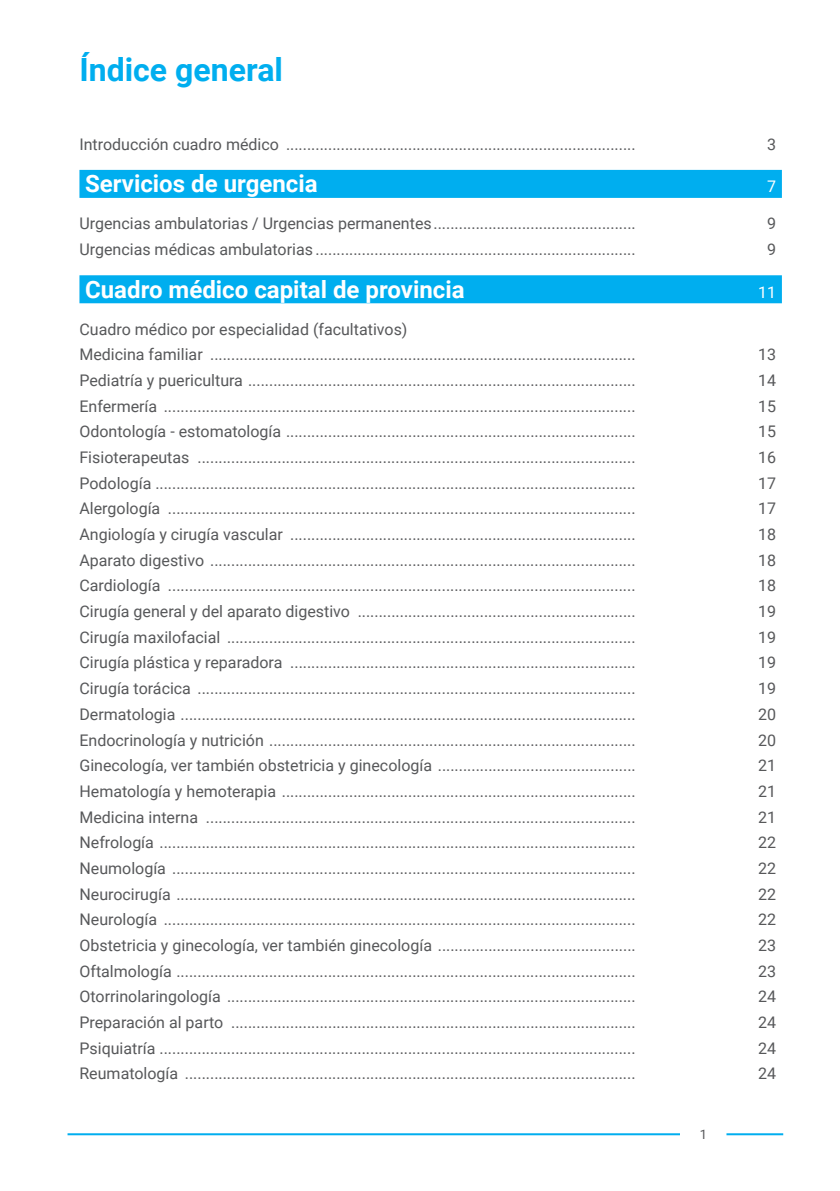
<style>
.page{position:relative;width:840px;height:1191px;background:#fff}
.page>*{position:absolute;margin:0;border:0;box-sizing:border-box;transform-origin:0 0}
.t1{font:700 32px "Roboto";color:#00aeef}
.Indice_-_resaltado{font:700 24px "Roboto";color:#fff}
.Indice_-_general{font:16px "Roboto";color:#57585a}
.Indice_-_resaltado-2{font:16px "Roboto";color:#fff}
.t2{font:13px "Roboto";color:#57585a}
</style>
<div class="page">
<hr style="left:67px;top:1133px;width:613px;height:2px;background:#00aeef">
<hr style="left:726px;top:1133px;width:56px;height:2px;background:#00aeef">
<div style="left:79px;top:170px;width:702px;height:28px;background:#00aeef"></div>
<div style="left:79px;top:275px;width:702px;height:28px;background:#00aeef"></div>
<h1 class="t1" style="left:79px;top:47px;width:205px">Índice general</h1>
<p class="Indice_-_general" style="left:79px;top:133px;width:557px">Introducción cuadro médico ...................................................................................</p>
<p class="Indice_-_general" style="left:766px;top:133px;width:10px">3</p>
<p class="Indice_-_resaltado" style="left:85px;top:167px;width:234px">Servicios de urgencia</p>
<p class="Indice_-_resaltado-2" style="left:766px;top:175px;width:10px">7</p>
<p class="Indice_-_general" style="left:79px;top:212px;width:557px">Urgencias ambulatorias / Urgencias permanentes................................................</p>
<p class="Indice_-_general" style="left:766px;top:212px;width:10px">9</p>
<p class="Indice_-_general" style="left:79px;top:238px;width:557px">Urgencias médicas ambulatorias ............................................................................</p>
<p class="Indice_-_general" style="left:766px;top:238px;width:10px">9</p>
<p class="Indice_-_resaltado" style="left:85px;top:272px;width:381px">Cuadro médico capital de provincia</p>
<p class="Indice_-_resaltado-2" style="left:757px;top:281px;width:19px">11</p>
<p class="Indice_-_general" style="left:79px;top:318px;width:329px">Cuadro médico por especialidad (facultativos)</p>
<p class="Indice_-_general" style="left:79px;top:343px;width:557px">Medicina familiar .....................................................................................................</p>
<p class="Indice_-_general" style="left:757px;top:343px;width:19px">13</p>
<p class="Indice_-_general" style="left:79px;top:369px;width:557px">Pediatría y puericultura ............................................................................................</p>
<p class="Indice_-_general" style="left:757px;top:369px;width:19px">14</p>
<p class="Indice_-_general" style="left:79px;top:395px;width:557px">Enfermería ................................................................................................................</p>
<p class="Indice_-_general" style="left:757px;top:395px;width:19px">15</p>
<p class="Indice_-_general" style="left:79px;top:420px;width:557px">Odontología - estomatología ...................................................................................</p>
<p class="Indice_-_general" style="left:757px;top:420px;width:19px">15</p>
<p class="Indice_-_general" style="left:79px;top:446px;width:557px">Fisioterapeutas ........................................................................................................</p>
<p class="Indice_-_general" style="left:757px;top:446px;width:19px">16</p>
<p class="Indice_-_general" style="left:79px;top:472px;width:557px">Podología ..................................................................................................................</p>
<p class="Indice_-_general" style="left:757px;top:472px;width:19px">17</p>
<p class="Indice_-_general" style="left:79px;top:497px;width:557px">Alergología ...............................................................................................................</p>
<p class="Indice_-_general" style="left:757px;top:497px;width:19px">17</p>
<p class="Indice_-_general" style="left:79px;top:523px;width:557px">Angiología y cirugía vascular ..................................................................................</p>
<p class="Indice_-_general" style="left:757px;top:523px;width:19px">18</p>
<p class="Indice_-_general" style="left:79px;top:549px;width:557px">Aparato digestivo .....................................................................................................</p>
<p class="Indice_-_general" style="left:757px;top:549px;width:19px">18</p>
<p class="Indice_-_general" style="left:79px;top:574px;width:557px">Cardiología ...............................................................................................................</p>
<p class="Indice_-_general" style="left:757px;top:574px;width:19px">18</p>
<p class="Indice_-_general" style="left:79px;top:600px;width:557px">Cirugía general y del aparato digestivo ..................................................................</p>
<p class="Indice_-_general" style="left:757px;top:600px;width:19px">19</p>
<p class="Indice_-_general" style="left:79px;top:626px;width:557px">Cirugía maxilofacial .................................................................................................</p>
<p class="Indice_-_general" style="left:757px;top:626px;width:19px">19</p>
<p class="Indice_-_general" style="left:79px;top:651px;width:557px">Cirugía plástica y reparadora ..................................................................................</p>
<p class="Indice_-_general" style="left:757px;top:651px;width:19px">19</p>
<p class="Indice_-_general" style="left:79px;top:677px;width:557px">Cirugía torácica ........................................................................................................</p>
<p class="Indice_-_general" style="left:757px;top:677px;width:19px">19</p>
<p class="Indice_-_general" style="left:79px;top:703px;width:557px">Dermatologia ............................................................................................................</p>
<p class="Indice_-_general" style="left:757px;top:703px;width:19px">20</p>
<p class="Indice_-_general" style="left:79px;top:728px;width:557px">Endocrinología y nutrición .......................................................................................</p>
<p class="Indice_-_general" style="left:757px;top:728px;width:19px">20</p>
<p class="Indice_-_general" style="left:79px;top:754px;width:557px">Ginecología, ver también obstetricia y ginecología ...............................................</p>
<p class="Indice_-_general" style="left:757px;top:754px;width:19px">21</p>
<p class="Indice_-_general" style="left:79px;top:780px;width:557px">Hematología y hemoterapia ....................................................................................</p>
<p class="Indice_-_general" style="left:757px;top:780px;width:19px">21</p>
<p class="Indice_-_general" style="left:79px;top:805px;width:557px">Medicina interna ......................................................................................................</p>
<p class="Indice_-_general" style="left:757px;top:805px;width:19px">21</p>
<p class="Indice_-_general" style="left:79px;top:831px;width:557px">Nefrología .................................................................................................................</p>
<p class="Indice_-_general" style="left:757px;top:831px;width:19px">22</p>
<p class="Indice_-_general" style="left:79px;top:857px;width:557px">Neumología ..............................................................................................................</p>
<p class="Indice_-_general" style="left:757px;top:857px;width:19px">22</p>
<p class="Indice_-_general" style="left:79px;top:882px;width:557px">Neurocirugía .............................................................................................................</p>
<p class="Indice_-_general" style="left:757px;top:882px;width:19px">22</p>
<p class="Indice_-_general" style="left:79px;top:908px;width:557px">Neurología ................................................................................................................</p>
<p class="Indice_-_general" style="left:757px;top:908px;width:19px">22</p>
<p class="Indice_-_general" style="left:79px;top:934px;width:557px">Obstetricia y ginecología, ver también ginecología ...............................................</p>
<p class="Indice_-_general" style="left:757px;top:934px;width:19px">23</p>
<p class="Indice_-_general" style="left:79px;top:959px;width:557px">Oftalmología .............................................................................................................</p>
<p class="Indice_-_general" style="left:757px;top:959px;width:19px">23</p>
<p class="Indice_-_general" style="left:79px;top:985px;width:557px">Otorrinolaringología .................................................................................................</p>
<p class="Indice_-_general" style="left:757px;top:985px;width:19px">24</p>
<p class="Indice_-_general" style="left:79px;top:1011px;width:557px">Preparación al parto ................................................................................................</p>
<p class="Indice_-_general" style="left:757px;top:1011px;width:19px">24</p>
<p class="Indice_-_general" style="left:79px;top:1036px;width:557px">Psiquiatría .................................................................................................................</p>
<p class="Indice_-_general" style="left:757px;top:1036px;width:19px">24</p>
<p class="Indice_-_general" style="left:79px;top:1062px;width:557px">Reumatología ...........................................................................................................</p>
<p class="Indice_-_general" style="left:757px;top:1062px;width:19px">24</p>
<p class="t2" style="left:699px;top:1124px;width:9px">1</p>
</div>
